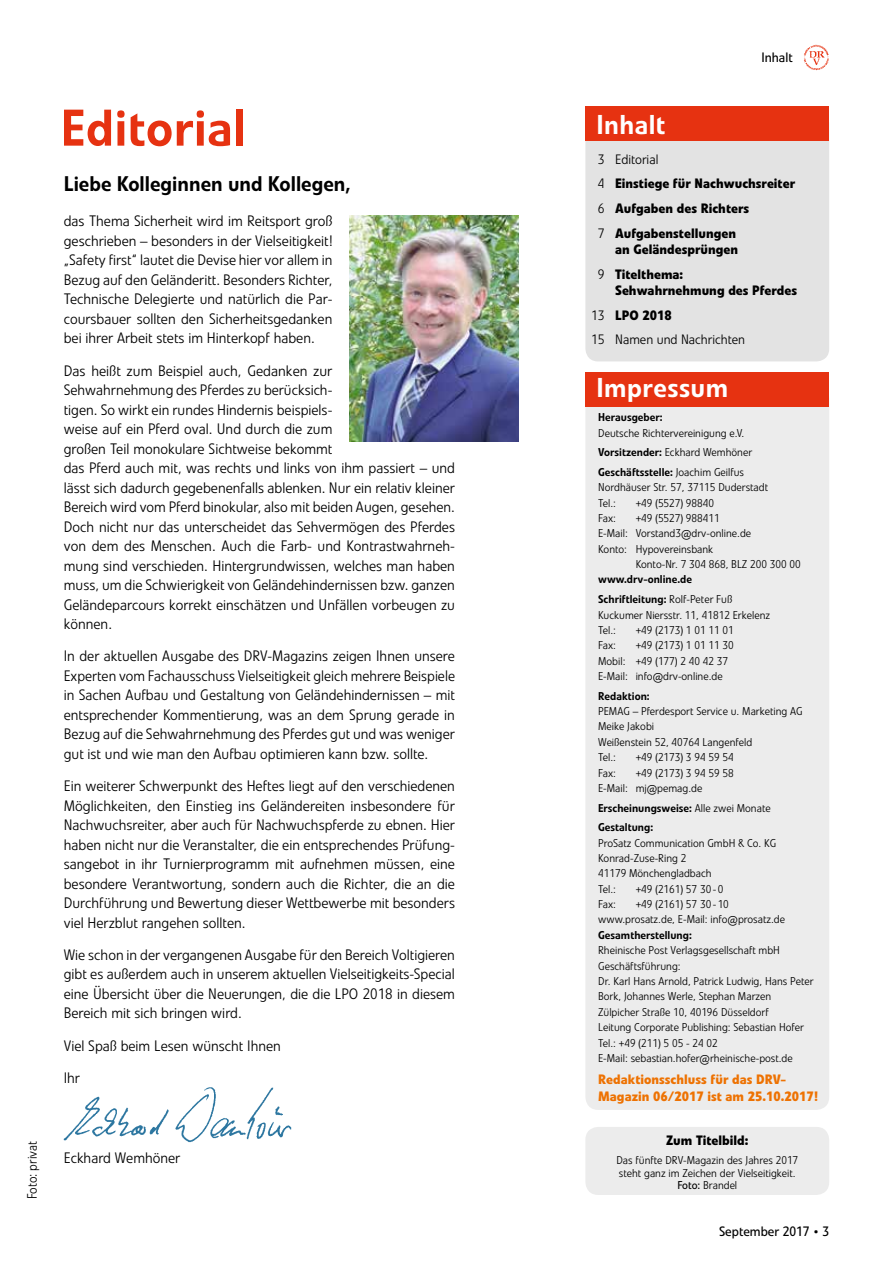
<style>
.page{position:relative;width:893px;height:1263px;background:#fff}
.page>*{position:absolute;margin:0;border:0;box-sizing:border-box;transform-origin:0 0}
.t1{font:500 51px "Linotype Veto";letter-spacing:.01em;color:#e63211}
.t2{font:500 27px "Linotype Veto";letter-spacing:.015em;color:#fff}
.t3{font:500 21px "Linotype Veto";color:#000}
.t4{font:300 15px/19.5px "Linotype Veto";color:#000;text-align:justify}
.t5{font:700 13.5px/24.8px "Linotype Veto";color:#000}
.t6{font:700 13.5px/17.7px "Linotype Veto";color:#ee7202}
.t7{font:13.5px "Linotype Veto";color:#000}
.t8{font:300 13.5px "Linotype Veto";letter-spacing:.01em;color:#000;scale:.95 1}
.t9{font:300 11.25px/15.5px "Linotype Veto";color:#000}
.t10{font:500 11.25px/19.6px "Linotype Veto";color:#000}
.s1{font-weight:300}
.s2{font-weight:500}
.s3{font-weight:400}
.s4{font-size:12px}
</style>
<div class="page">
<div style="left:585px;top:1127px;width:244px;height:68px;background:#ececec;border-radius:13px"></div>
<div style="left:585px;top:386px;width:244px;height:724px;background:#ececec;border-radius:13px"></div>
<div style="left:585px;top:111px;width:244px;height:250px;background:#e3e3e3;border-radius:13px"></div>
<div style="left:585px;top:106px;width:244px;height:34px;background:#e63211"></div>
<div style="left:585px;top:372px;width:244px;height:34px;background:#e63211"></div>
<img style="left:349px;top:215px;width:170px;height:226px">
<img style="left:63px;top:1087px;width:229px;height:56px">
<img style="left:804px;top:44px;width:25px;height:27px">
<p class="t8" style="left:24px;top:1199px;width:63px;rotate:-90deg">Foto: privat</p>
<h1 class="t1" style="left:61px;top:97px;width:187px">Editorial</h1>
<h3 class="t3" style="left:64px;top:171px;width:288px">Liebe Kolleginnen und Kollegen,</h3>
<p class="t4" style="left:64px;top:211px;width:270px">das Thema Sicherheit wird im Reitsport groß geschrieben – besonders in der Vielseitigkeit! „Safety first“ lautet die Devise hier vor allem in Bezug auf den Geländeritt. Besonders Richter, Technische Delegierte und natürlich die Par&shy;coursbauer sollten den Sicherheitsgedanken bei ihrer Arbeit stets im Hinterkopf haben.</p>
<p class="t4" style="left:64px;top:361px;width:393px;text-align:left">Das heißt zum Beispiel auch, Gedanken zur<br>Sehwahrnehmung des Pferdes zu berücksich-<br>tigen. So wirkt ein rundes Hindernis beispiels-<br>weise auf ein Pferd oval. Und durch die zum<br>großen Teil monokulare Sichtweise bekommt<br>das Pferd auch mit, was rechts und links von ihm passiert – und lässt sich dadurch gegebenenfalls ablenken. Nur ein relativ kleiner Bereich wird vom Pferd binokular, also mit beiden Augen, gesehen.<br>Doch nicht nur das unterscheidet das Sehvermögen des Pferdes von dem des Menschen. Auch die Farb- und Kontrastwahrneh&shy;mung sind verschieden. Hintergrundwissen, welches man haben muss, um die Schwierigkeit von Geländehindernissen bzw. ganzen Geländeparcours korrekt einschätzen und Unfällen vorbeugen zu können.</p>
<p class="t4" style="left:64px;top:646px;width:393px">In der aktuellen Ausgabe des DRV-Magazins zeigen Ihnen unsere Experten vom Fachausschuss Vielseitigkeit gleich mehrere Beispiele in Sachen Aufbau und Gestaltung von Geländehindernissen – mit entsprechender Kommentierung, was an dem Sprung gerade in Bezug auf die Sehwahrnehmung des Pferdes gut und was weniger gut ist und wie man den Aufbau optimieren kann bzw. sollte.</p>
<p class="t4" style="left:64px;top:776px;width:393px">Ein weiterer Schwerpunkt des Heftes liegt auf den verschiedenen Möglichkeiten, den Einstieg ins Geländereiten insbesondere für Nachwuchsreiter, aber auch für Nachwuchspferde zu ebnen. Hier haben nicht nur die Veranstalter, die ein entsprechendes Prüfung&shy;sangebot in ihr Turnierprogramm mit aufnehmen müssen, eine besondere Verantwortung, sondern auch die Richter, die an die Durchführung und Bewertung dieser Wettbewerbe mit besonders viel Herzblut rangehen sollten.</p>
<p class="t4" style="left:64px;top:945px;width:393px">Wie schon in der vergangenen Ausgabe für den Bereich Voltigieren gibt es außerdem auch in unserem aktuellen Vielseitigkeits-Special eine Übersicht über die Neuerungen, die die LPO 2018 in diesem Bereich mit sich bringen wird.</p>
<p class="t4" style="left:64px;top:1029px;width:219px;line-height:32.2px">Viel Spaß beim Lesen wünscht Ihnen<br>Ihr</p>
<p class="t4" style="left:64px;top:1148px;width:118px">Eckhard Wemhöner</p>
<h2 class="t2" style="left:596px;top:108px;width:71px">Inhalt</h2>
<p class="t7" style="left:761px;top:49px;width:33px">Inhalt</p>
<p class="t5" style="left:598px;top:147px;width:199px"><span class="s1">3 Editorial<br>4</span> Einstiege für Nachwuchsreiter<br><span class="s1">6</span> Aufgaben des Richters<br><span class="s1">7</span> Aufgabenstellungen</p>
<p class="t5" style="left:598px;top:237px;width:142px;text-indent:17px">an Geländesprüngen<br><span class="s1">9</span> Titelthema:</p>
<p class="t5" style="left:591px;top:278px;width:207px;text-indent:24px">Sehwahrnehmung des Pferdes<br><span class="s1">13</span> LPO 2018<br><span class="s1">15 Namen und Nachrichten</span></p>
<h2 class="t2" style="left:596px;top:371px;width:133px">Impressum</h2>
<p class="t10" style="left:598px;top:408px;width:66px">Herausgeber:</p>
<p class="t9" style="left:598px;top:423px;width:156px;line-height:19.6px">Deutsche Richtervereinigung e.V.<br><span class="s2">Vorsitzender:</span> Eckhard Wemhöner<br><span class="s2">Geschäftsstelle:</span> Joachim Geilfus</p>
<p class="t9" style="left:598px;top:480px;width:172px">Nordhäuser Str. 57, 37115 Duderstadt<br>Tel.:</p>
<p class="t9" style="left:636px;top:495px;width:80px">+49 (5527) 98840</p>
<p class="t9" style="left:598px;top:510px;width:155px;text-indent:37px">+49 (5527) 988411<br>E-Mail: Vorstand3@drv-online.de<br>Konto: Hypovereinsbank</p>
<p class="t9" style="left:636px;top:557px;width:167px">Konto-Nr. 7 304 868, BLZ 200 300 00</p>
<p class="t10" style="left:598px;top:570px;width:136px">www.drv-online.de<br>Schriftleitung: <span class="s1">Rolf-Peter Fuß</span></p>
<p class="t9" style="left:598px;top:607px;width:173px">Kuckumer Niersstr. 11, 41812 Erkelenz<br>Tel.:</p>
<p class="t9" style="left:598px;top:510px;width:19px">Fax:</p>
<p class="t9" style="left:636px;top:622px;width:100px">+49 (2173) 1 01 11 01</p>
<p class="t9" style="left:598px;top:638px;width:137px;text-indent:37px">+49 (2173) 1 01 11 30<br>Mobil: +49 (177) 2 40 42 37<br>E-Mail: info@drv-online.de</p>
<p class="t10" style="left:598px;top:686px;width:53px">Redaktion:</p>
<p class="t9" style="left:598px;top:703px;width:206px">PEMAG – Pferdesport Service u. Marketing AG<br>Meike Jakobi<br>Weißenstein 52, 40764 Langenfeld<br>Tel.:</p>
<p class="t9" style="left:598px;top:638px;width:19px">Fax:</p>
<p class="t9" style="left:636px;top:750px;width:100px">+49 (2173) 3 94 59 54</p>
<p class="t9" style="left:598px;top:765px;width:137px;text-indent:37px">+49 (2173) 3 94 59 58<br>E-Mail: mj@pemag.de</p>
<p class="t10" style="left:598px;top:798px;width:174px">Erscheinungsweise: <span class="s1">Alle zwei Monate<br></span>Gestaltung:</p>
<p class="t9" style="left:598px;top:835px;width:180px">ProSatz Communication GmbH &amp; Co. KG<br>Konrad-Zuse-Ring 2<br>41179 Mönchengladbach<br>Tel.:</p>
<p class="t9" style="left:598px;top:765px;width:19px">Fax:</p>
<p class="t9" style="left:636px;top:881px;width:89px">+49 (2161) 57 30 - 0</p>
<p class="t9" style="left:598px;top:896px;width:188px;text-indent:37px">+49 (2161) 57 30 - 10 www.prosatz.de, E-Mail: info@prosatz.de</p>
<p class="t10" style="left:598px;top:925px;width:95px">Gesamtherstellung:</p>
<p class="t9" style="left:598px;top:943px;width:217px">Rheinische Post Verlagsgesellschaft mbH Geschäftsführung:<br>Dr. Karl Hans Arnold, Patrick Ludwig, Hans Peter Bork, Johannes Werle, Stephan Marzen Zülpicher Straße 10, 40196 Düsseldorf<br>Leitung Corporate Publishing: Sebastian Hofer Tel.: +49 (211) 5 05 - 24 02<br>E-Mail: sebastian.hofer@rheinische-post.de</p>
<p class="t6" style="left:598px;top:1070px;width:221px">Redaktionsschluss für das DRV-<br>Magazin 06/2017 ist am 25.10.2017!</p>
<p class="t9" style="left:598px;top:896px;width:19px">Fax:</p>
<p class="t5" style="left:666px;top:1128px;width:84px">Zum Titelbild:</p>
<p class="t9" style="left:616px;top:1154px;width:183px;line-height:12.8px;text-align:center">Das fünfte DRV-Magazin des Jahres 2017 steht ganz im Zeichen der Vielseitigkeit.<br><span class="s3">Foto:</span> Brandel</p>
<p class="t7" style="left:719px;top:1224px;width:112px">September 2017 <span class="s4">•</span> 3</p>
</div>
